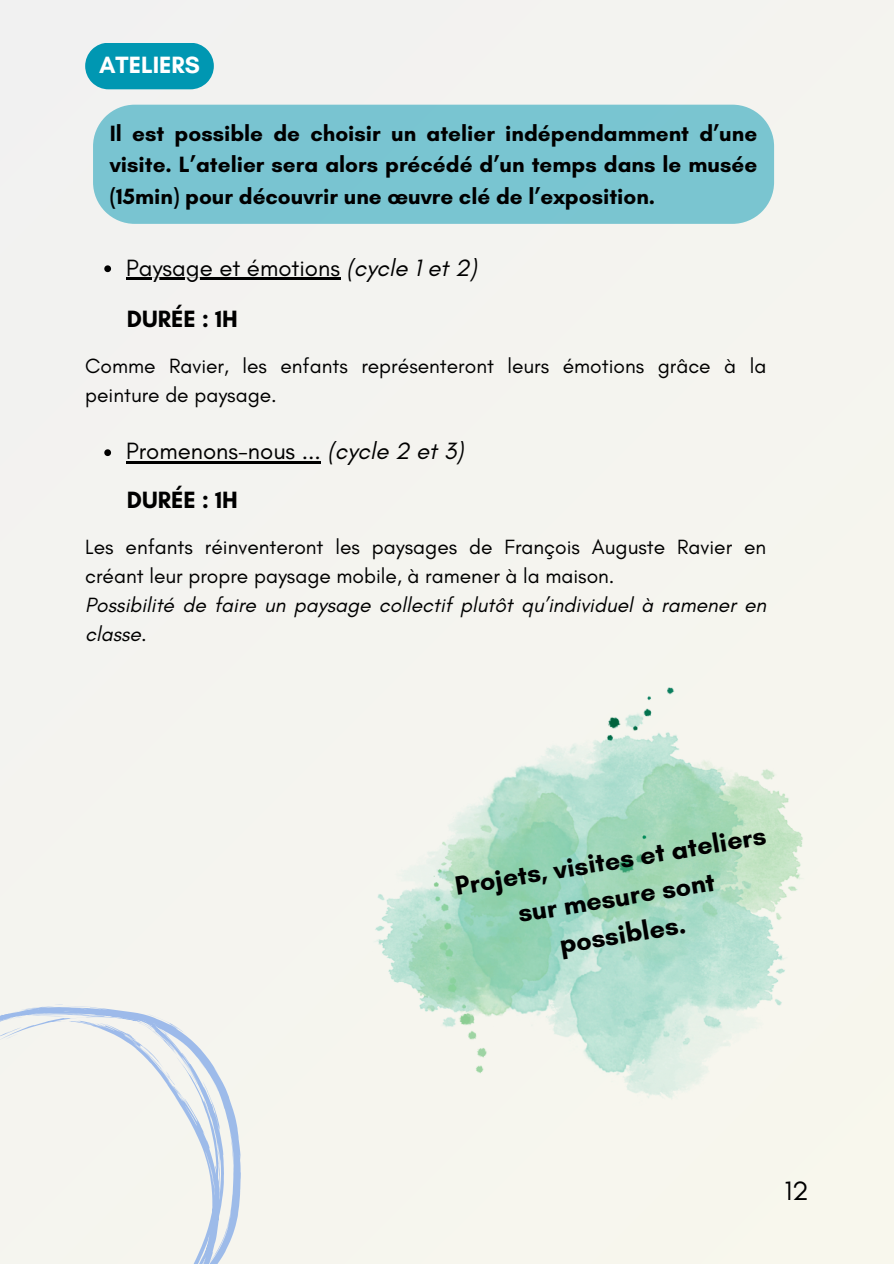
<style>
.page{position:relative;width:894px;height:1264px;background:#fff}
.page>*{position:absolute;margin:0;border:0;box-sizing:border-box;transform-origin:0 0}
.t1{font:700 27px/37px "Glacial Indifference";color:#000;text-align:center}
.t2{font:27px "Glacial Indifference";color:#000}
.t3{font:24px "Glacial Indifference";color:#000}
.t4{font:700 24px "Glacial Indifference";color:#000}
.t5{font:700 24px "Glacial Indifference";color:#fff}
.t6{font:700 22.5px/31.5px "Glacial Indifference";color:#000;text-align:justify}
.t7{font:21px/29.2px "Glacial Indifference";color:#000}
.t8{font:italic 21px/29.2px "Glacial Indifference";color:#000}
.s1{font-style:italic}
</style>
<div class="page">
<div style="left:0;top:0;width:893px;height:1263px;background:#f4f4ef"></div>
<svg style="left:85px;top:43px;width:129px;height:46px;background:#129db6"></svg>
<svg style="left:0;top:1004px;width:240px;height:259px"></svg>
<img style="left:375px;top:687px;width:428px;height:411px">
<div style="left:93px;top:105px;width:680px;height:119px;background:#79c5d1"></div>
<svg style="left:104px;top:265px;width:7px;height:7px"></svg>
<hr style="left:126px;top:278px;width:214px;height:2px;background:#000">
<svg style="left:104px;top:449px;width:7px;height:7px"></svg>
<hr style="left:126px;top:461px;width:195px;height:3px;background:#000">
<h2 class="t5" style="left:99px;top:50px;width:102px">ATELIERS</h2>
<p class="t6" style="left:110px;top:117px;width:649px">Il est possible de choisir un atelier indépendamment d’une visite. L’atelier sera alors précédé d’un temps dans le musée (15min) pour découvrir une œuvre clé de l’exposition.</p>
<p class="t3" style="left:126px;top:253px;width:352px">Paysage et émotions <span class="s1">(cycle 1 et 2)</span></p>
<p class="t4" style="left:127px;top:304px;width:112px">DURÉE : 1H</p>
<p class="t7" style="left:85px;top:351px;width:682px">Comme Ravier, les enfants représenteront leurs émotions grâce à la peinture de paysage.</p>
<h2 class="t3" style="left:126px;top:436px;width:339px">Promenons-nous ... <span class="s1">(cycle 2 et 3)</span></h2>
<p class="t4" style="left:127px;top:484px;width:112px">DURÉE : 1H</p>
<p class="t7" style="left:85px;top:531px;width:682px">Les enfants réinventeront les paysages de François Auguste Ravier en créant leur propre paysage mobile, à ramener à la maison.</p>
<h2 class="t8" style="left:85px;top:590px;width:682px">Possibilité de faire un paysage collectif plutôt qu’individuel à ramener en classe.</h2>
<p class="t1" style="left:452px;top:866px;width:316px;rotate:-9deg">Projets, visites et ateliers sur mesure sont possibles.</p>
<h1 class="t2" style="left:784px;top:1173px;width:26px">12</h1>
</div>
